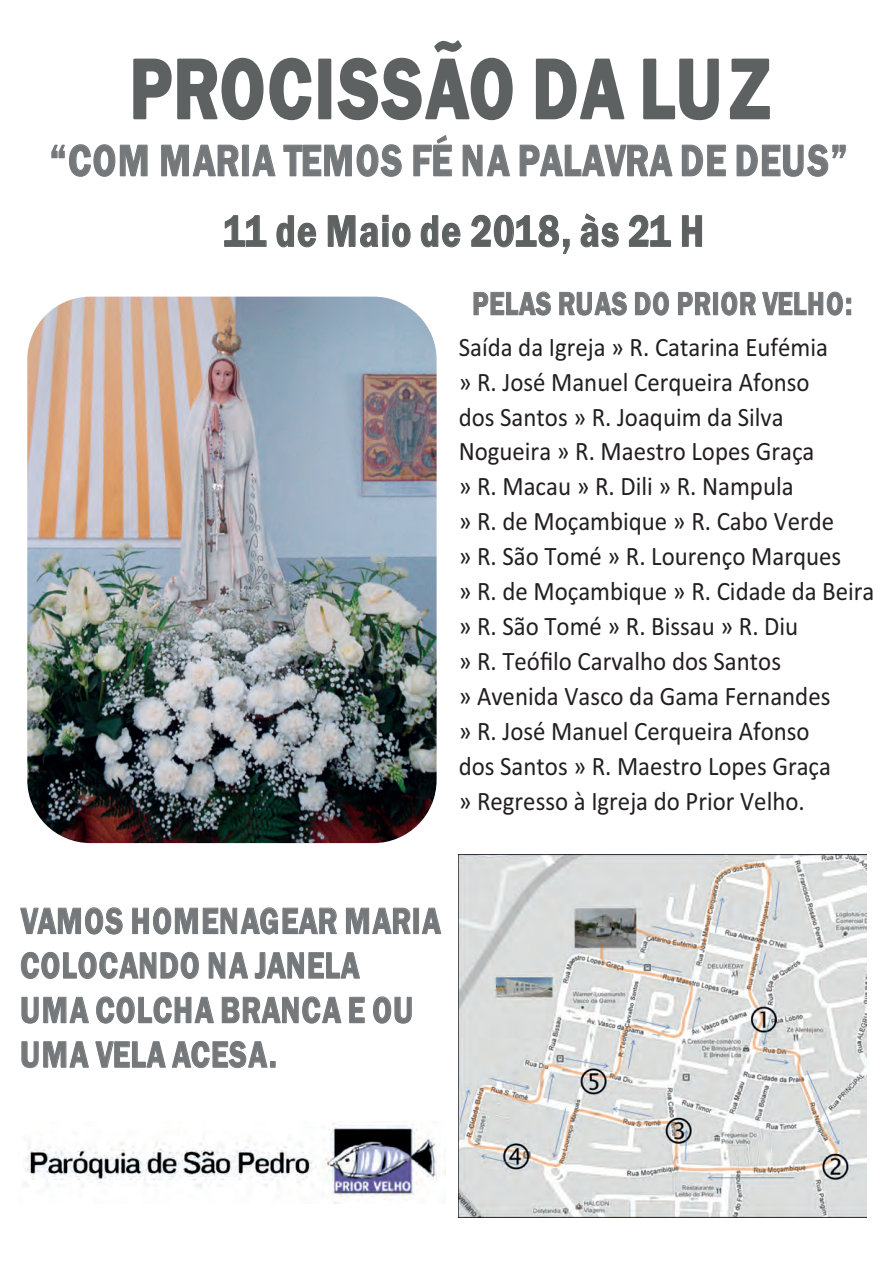
<style>
.page{position:relative;width:893px;height:1263px;background:#fff}
.page>*{position:absolute;margin:0;border:0;box-sizing:border-box;transform-origin:0 0}
.t1{font:600 85.35px "Franklin Gothic FC";letter-spacing:.04em;color:#5d6162;scale:.8 1}
.t2{font:600 44.55px "Franklin Gothic FC";letter-spacing:.025em;color:#74787a;scale:.8 1}
.t3{font:600 44.55px "Franklin Gothic FC";letter-spacing:.045em;color:#5d6162;scale:.8 1}
.t4{font:600 37.05px/44.5px "Franklin Gothic FC";letter-spacing:.04em;color:#74787a;scale:.8 1}
.t5{font:600 32.55px "Franklin Gothic FC";letter-spacing:.03em;color:#74787a;scale:.8 1}
.t6{font:26.7px/35px "Calibri";color:#231f20;scale:.93 1}
</style>
<div class="page">
<img style="left:27px;top:297px;width:410px;height:546px;border-radius:63px">
<img style="left:23px;top:1123px;width:422px;height:80px">
<img style="left:458px;top:854px;width:408px;height:363px">
<h1 class="t1" style="left:130px;top:60px;width:803px">PROCISSÃO DA LUZ</h1>
<h2 class="t2" style="left:49px;top:145px;width:999px">“COM MARIA TEMOS FÉ NA PALAVRA DE DEUS”</h2>
<h2 class="t3" style="left:223px;top:216px;width:602px">11 de Maio de 2018, às 21 H</h2>
<p class="t5" style="left:472px;top:292px;width:477px">PELAS RUAS DO PRIOR VELHO:</p>
<p class="t6" style="left:459px;top:328px;width:448px">Saída da Igreja » R. Catarina Eufémia<br>» R. José Manuel Cerqueira Afonso<br>dos Santos » R. Joaquim da Silva<br>Nogueira » R. Maestro Lopes Graça<br>» R. Macau » R. Dili » R. Nampula<br>» R. de Moçambique » R. Cabo Verde<br>» R. São Tomé » R. Lourenço Marques<br>» R. de Moçambique » R. Cidade da Beira » R. São Tomé » R. Bissau » R. Diu<br>» R. Teófilo Carvalho dos Santos<br>» Avenida Vasco da Gama Fernandes<br>» R. José Manuel Cerqueira Afonso<br>dos Santos » R. Maestro Lopes Graça<br>» Regresso à Igreja do Prior Velho.</p>
<h3 class="t4" style="left:20px;top:902px;width:527px">VAMOS HOMENAGEAR MARIA<br>COLOCANDO NA JANELA<br>UMA COLCHA BRANCA E OU<br>UMA VELA ACESA.</h3>
</div>
